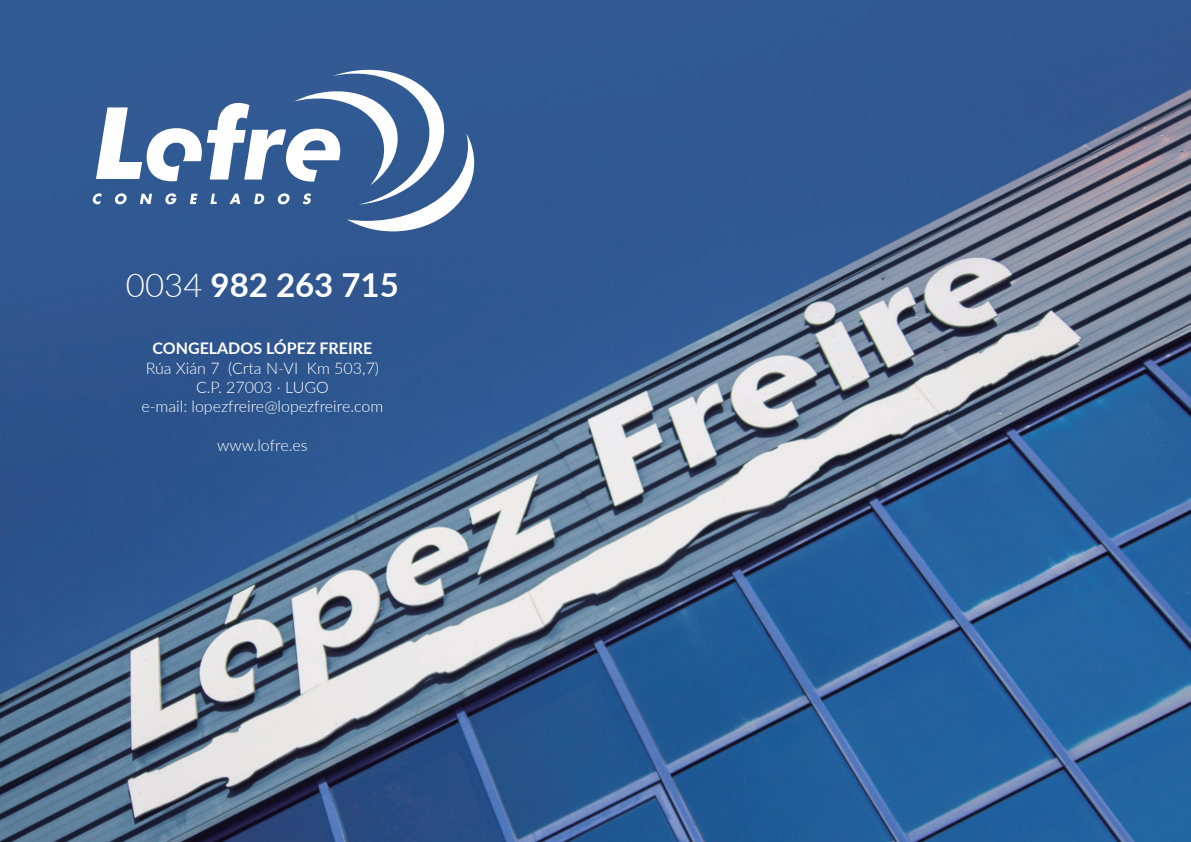
<style>
.page{position:relative;width:1191px;height:842px;background:#fff}
.page>*{position:absolute;margin:0;border:0;box-sizing:border-box;transform-origin:0 0}
.t1{font:700 33px "Lato";color:#fff}
.t2{font:300 16px/19.2px "Lato";color:#fff;text-align:center}
.t3{font:700 16px "Lato";color:#fff}
.s1{font-weight:300}
</style>
<div class="page">
<img style="left:0;top:0;width:1191px;height:842px">
<svg style="left:93px;top:66px;width:381px;height:165px"></svg>
<h1 class="t1" style="left:126px;top:261px;width:274px"><span class="s1">0034</span> 982 263 715</h1>
<p class="t3" style="left:152px;top:337px;width:221px">CONGELADOS LÓPEZ FREIRE</p>
<p class="t2" style="left:141px;top:358px;width:243px">Rúa Xián 7 (Crta N-VI Km 503,7)<br>C.P. 27003 · LUGO<br>e-mail: lopezfreire@lopezfreire.com</p>
<p class="t2" style="left:217px;top:435px;width:92px">www.lofre.es</p>
</div>
